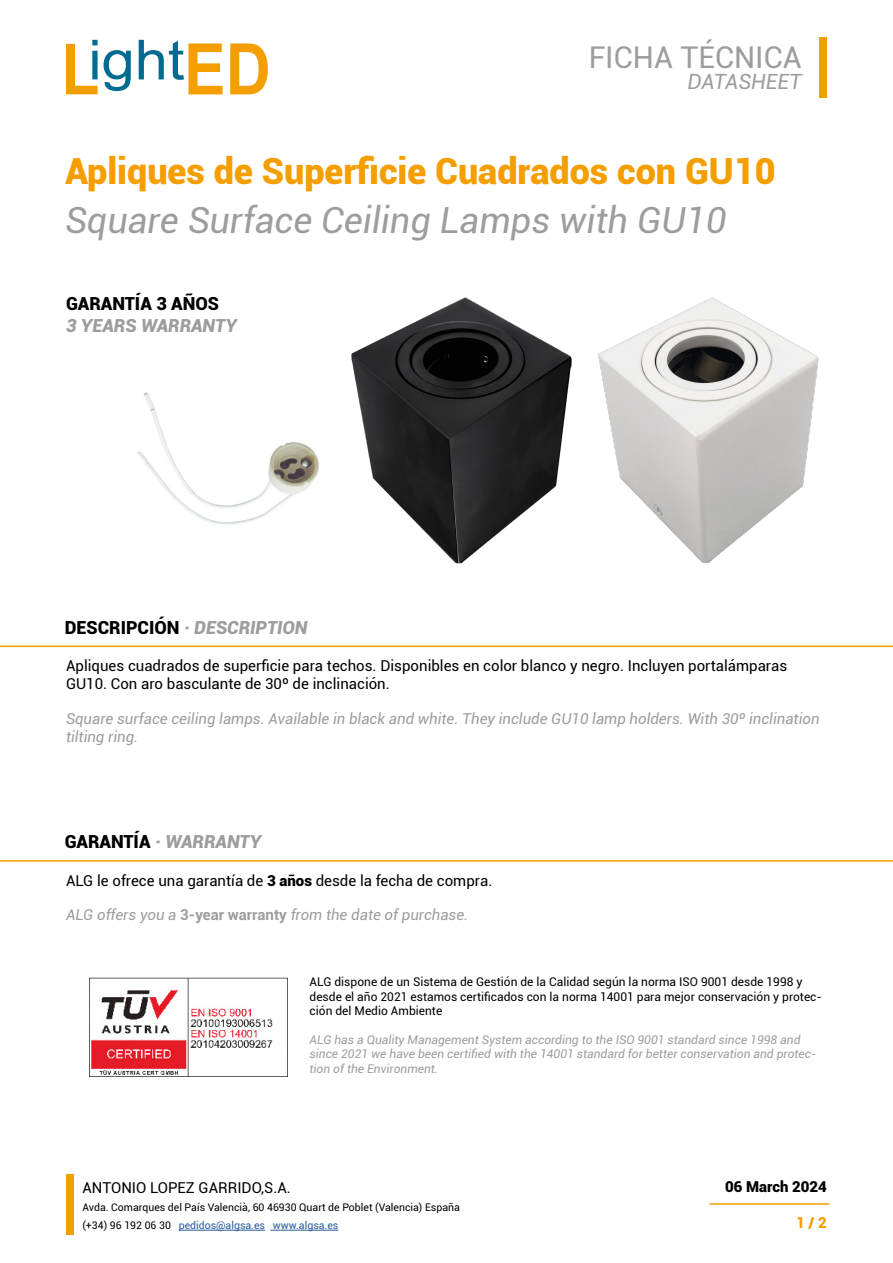
<style>
.page{position:relative;width:893px;height:1263px;background:#fff}
.page>*{position:absolute;margin:0;border:0;box-sizing:border-box;transform-origin:0 0}
.t1{font:900 36px "Roboto";color:#f59e00}
.t2{font:italic 36px "Roboto";color:#9d9d9c}
.t3{font:30px "Roboto";color:#9d9d9c}
.t4{font:italic 21px "Roboto";color:#9d9d9c}
.t5{font:italic 900 18px "Roboto";color:#9d9d9c}
.t6{font:900 18px "Roboto";color:#000}
.t7{font:15px/18px "Roboto";color:#000}
.t8{font:italic 15px/18px "Roboto";color:#9d9d9c}
.t9{font:900 15px "Roboto";color:#000}
.t10{font:900 15px "Roboto";color:#f59e00}
.t11{font:italic 12px/14.4px "Roboto";color:#9d9d9c}
.t12{font:12px/14.4px "Roboto";color:#000}
.t13{font:10.5px/18px "Roboto";color:#000}
.s1{font-style:normal;color:#000}
.s2{font-weight:900}
.s3{font-weight:700;font-style:normal}
.s4{color:#275b9b}
</style>
<div class="page">
<svg style="left:66px;top:40px;width:32px;height:54px"></svg>
<svg style="left:104px;top:50px;width:27px;height:41px"></svg>
<svg style="left:139px;top:40px;width:84px;height:54px"></svg>
<svg style="left:230px;top:44px;width:38px;height:50px"></svg>
<hr style="left:179px;top:1230px;width:86px;height:1px;background:#275b9b">
<hr style="left:270px;top:1230px;width:68px;height:1px;background:#275b9b">
<div style="left:819px;top:37px;width:8px;height:60px;background:#f59e00"></div>
<div style="left:66px;top:1175px;width:8px;height:60px;background:#f59e00"></div>
<hr style="left:710px;top:1203px;width:119px;height:2px;background:#f59e00">
<hr style="left:0;top:645px;width:893px;height:2px;background:#f59e00">
<img style="left:89px;top:977px;width:198px;height:100px">
<hr style="left:0;top:860px;width:893px;height:1px;background:#f59e00">
<img style="left:137px;top:392px;width:160px;height:133px">
<img style="left:640px;top:297px;width:179px;height:267px">
<img style="left:297px;top:297px;width:343px;height:267px">
<h2 class="t3" style="left:589px;top:36px;width:214px">FICHA TÉCNICA</h2>
<h3 class="t4" style="left:687px;top:67px;width:116px">DATASHEET</h3>
<h1 class="t1" style="left:65px;top:145px;width:712px">Apliques de Superficie Cuadrados con GU10</h1>
<h1 class="t2" style="left:65px;top:195px;width:663px">Square Surface Ceiling Lamps with GU10</h1>
<p class="t6" style="left:66px;top:291px;width:155px">GARANTÍA 3 AÑOS</p>
<p class="t5" style="left:66px;top:313px;width:172px">3 YEARS WARRANTY</p>
<p class="t5" style="left:65px;top:615px;width:244px"><span class="s1">DESCRIPCIÓN</span> · DESCRIPTION</p>
<p class="t7" style="left:66px;top:656px;width:723px">Apliques cuadrados de superficie para techos. Disponibles en color blanco y negro. Incluyen portalámparas<br>GU10. Con aro basculante de 30º de inclinación.</p>
<p class="t8" style="left:66px;top:709px;width:755px">Square surface ceiling lamps. Available in black and white. They include GU10 lamp holders. With 30º inclination tilting ring.</p>
<p class="t5" style="left:65px;top:829px;width:198px"><span class="s1">GARANTÍA</span> · WARRANTY</p>
<p class="t7" style="left:66px;top:871px;width:428px">ALG le ofrece una garantía de <span class="s2">3 años</span> desde la fecha de compra.</p>
<p class="t8" style="left:66px;top:905px;width:404px">ALG offers you a <span class="s3">3-year warranty</span> from the date of purchase.</p>
<p class="t12" style="left:310px;top:974px;width:514px">ALG dispone de un Sistema de Gestión de la Calidad según la norma ISO 9001 desde 1998 y desde el año 2021 estamos certificados con la norma 14001 para mejor conservación y protec&shy;ción del Medio Ambiente</p>
<p class="t11" style="left:310px;top:1032px;width:508px">ALG has a Quality Management System according to the ISO 9001 standard since 1998 and since 2021 we have been certified with the 14001 standard for better conservation and protec&shy;tion of the Environment.</p>
<p class="t7" style="left:82px;top:1178px;width:210px">ANTONIO LOPEZ GARRIDO,S.A.</p>
<p class="t13" style="left:82px;top:1198px;width:379px">Avda. Comarques del País Valencià, 60 46930 Quart de Poblet (Valencia) España (+34) 96 192 06 30 <span class="s4">pedidos@algsa.es www.algsa.es</span></p>
<p class="t9" style="left:725px;top:1176px;width:103px">06 March 2024</p>
<p class="t10" style="left:796px;top:1212px;width:32px">1 / 2</p>
</div>
